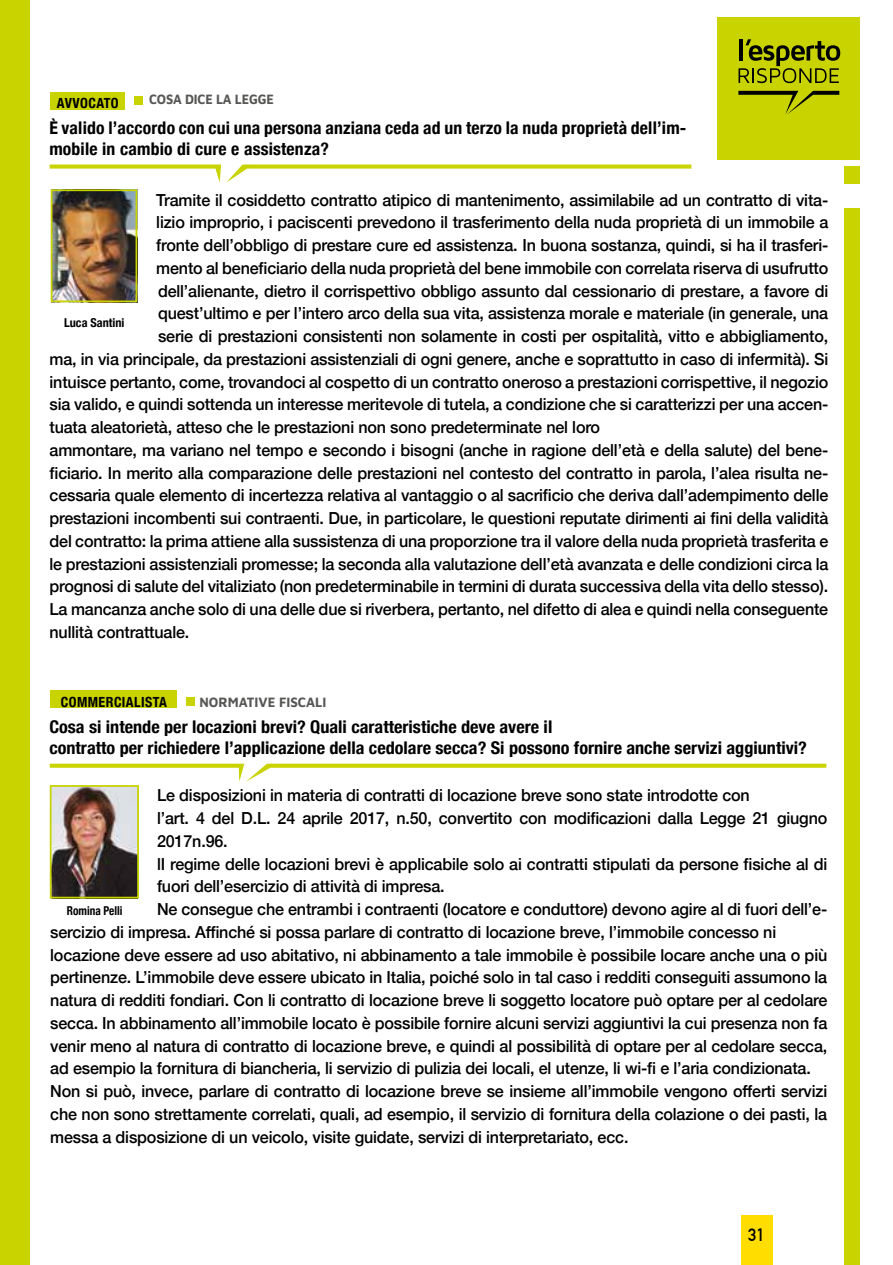
<style>
.page{position:relative;width:893px;height:1265px;background:#fff}
.page>*{position:absolute;margin:0;border:0;box-sizing:border-box;transform-origin:0 0}
.t1{font:700 condensed 17.5px/21px "Helvetica Neue";color:#000;scale:1.04 1}
.t2{font:700 condensed 17.5px/21px "Helvetica Neue";color:#000}
.t3{font:700 17.5px "DIN Alternate";color:#000}
.t4{font:500 16.62px "Helvetica Neue";letter-spacing:-.01em;color:#000}
.t5{font:700 condensed 14px "Helvetica Neue";letter-spacing:.03em;color:#000}
.t6{font:14px "Maven Pro";color:#575756;scale:.93 1}
.t7{font:14px "Maven Pro";color:#575756;scale:.9 1}
.t8{font:700 condensed 12.25px "Helvetica Neue";color:#000}
.t9{font:700 condensed 12.25px "Helvetica Neue";color:#000;scale:.92 1}
</style>
<div class="page">
<div style="left:134px;top:96px;width:9px;height:9px;background:#c8d300"></div>
<svg style="left:50px;top:165px;width:641px;height:18px"></svg>
<div style="left:717px;top:17px;width:142px;height:143px;background:#c8d300"></div>
<svg style="left:738px;top:39px;width:102px;height:44px"></svg>
<svg style="left:738px;top:91px;width:101px;height:23px"></svg>
<div style="left:844px;top:167px;width:15px;height:17px;background:#c8d300"></div>
<div style="left:50px;top:92px;width:74px;height:17px;background:#c8d300"></div>
<div style="left:0;top:0;width:30px;height:1265px;background:#c8d300"></div>
<div style="left:844px;top:208px;width:15px;height:1057px;background:#c8d300"></div>
<img style="left:54px;top:192px;width:80px;height:107px">
<div style="left:51px;top:189px;width:86px;height:113px;border:2px solid #c8d300"></div>
<div style="left:741px;top:1215px;width:31px;height:50px;background:#fd0"></div>
<svg style="left:50px;top:764px;width:776px;height:18px"></svg>
<div style="left:186px;top:697px;width:9px;height:9px;background:#c8d300"></div>
<div style="left:50px;top:690px;width:127px;height:17px;background:#c8d300"></div>
<img style="left:53px;top:788px;width:83px;height:107px">
<div style="left:50px;top:785px;width:89px;height:113px;border:2px solid #c8d300"></div>
<p class="t5" style="left:57px;top:91px;width:63px">AVVOCATO</p>
<p class="t7" style="left:149px;top:90px;width:140px">COSA DICE LA LEGGE</p>
<p class="t2" style="left:49px;top:116px;width:639px">È valido l’accordo con cui una persona anziana ceda ad un terzo la nuda proprietà dell’im&shy;mobile in cambio di cure e assistenza?</p>
<p class="t4" style="left:156px;top:186px;width:674px">Tramite il cosiddetto contratto atipico di mantenimento, assimilabile ad un contratto di vita-</p>
<p class="t4" style="left:156px;top:209px;width:674px">lizio improprio, i paciscenti prevedono il trasferimento della nuda proprietà di un immobile a</p>
<p class="t4" style="left:156px;top:232px;width:674px">fronte dell’obbligo di prestare cure ed assistenza. In buona sostanza, quindi, si ha il trasferi-</p>
<p class="t4" style="left:156px;top:255px;width:674px">mento al beneficiario della nuda proprietà del bene immobile con correlata riserva di usufrutto</p>
<p class="t4" style="left:158px;top:277px;width:672px">dell’alienante, dietro il corrispettivo obbligo assunto dal cessionario di prestare, a favore di</p>
<p class="t4" style="left:158px;top:300px;width:672px">quest’ultimo e per l’intero arco della sua vita, assistenza morale e materiale (in generale, una</p>
<p class="t4" style="left:158px;top:323px;width:672px">serie di prestazioni consistenti non solamente in costi per ospitalità, vitto e abbigliamento,</p>
<p class="t4" style="left:50px;top:346px;width:780px">ma, in via principale, da prestazioni assistenziali di ogni genere, anche e soprattutto in caso di infermità). Si</p>
<p class="t4" style="left:50px;top:368px;width:780px">intuisce pertanto, come, trovandoci al cospetto di un contratto oneroso a prestazioni corrispettive, il negozio</p>
<p class="t4" style="left:50px;top:391px;width:780px">sia valido, e quindi sottenda un interesse meritevole di tutela, a condizione che si caratterizzi per una accen-</p>
<p class="t4" style="left:50px;top:414px;width:552px">tuata aleatorietà, atteso che le prestazioni non sono predeterminate nel loro</p>
<p class="t4" style="left:50px;top:437px;width:780px">ammontare, ma variano nel tempo e secondo i bisogni (anche in ragione dell’età e della salute) del bene-</p>
<p class="t4" style="left:50px;top:459px;width:780px">ficiario. In merito alla comparazione delle prestazioni nel contesto del contratto in parola, l’alea risulta ne-</p>
<p class="t4" style="left:50px;top:482px;width:780px">cessaria quale elemento di incertezza relativa al vantaggio o al sacrificio che deriva dall’adempimento delle</p>
<p class="t4" style="left:50px;top:505px;width:780px">prestazioni incombenti sui contraenti. Due, in particolare, le questioni reputate dirimenti ai fini della validità</p>
<p class="t4" style="left:50px;top:528px;width:780px">del contratto: la prima attiene alla sussistenza di una proporzione tra il valore della nuda proprietà trasferita e</p>
<p class="t4" style="left:50px;top:550px;width:780px">le prestazioni assistenziali promesse; la seconda alla valutazione dell’età avanzata e delle condizioni circa la</p>
<p class="t4" style="left:50px;top:573px;width:780px">prognosi di salute del vitaliziato (non predeterminabile in termini di durata successiva della vita dello stesso).</p>
<p class="t4" style="left:50px;top:596px;width:780px">La mancanza anche solo di una delle due si riverbera, pertanto, nel difetto di alea e quindi nella conseguente</p>
<p class="t4" style="left:50px;top:619px;width:141px">nullità contrattuale.</p>
<p class="t8" style="left:64px;top:313px;width:62px">Luca Santini</p>
<p class="t5" style="left:61px;top:690px;width:108px">COMMERCIALISTA</p>
<p class="t6" style="left:199px;top:693px;width:138px">NORMATIVE FISCALI</p>
<p class="t1" style="left:49px;top:715px;width:730px">Cosa si intende per locazioni brevi? Quali caratteristiche deve avere il<br>contratto per richiedere l’applicazione della cedolare secca? Si possono fornire anche servizi aggiuntivi?</p>
<p class="t4" style="left:157px;top:782px;width:594px">Le disposizioni in materia di contratti di locazione breve sono state introdotte con</p>
<p class="t4" style="left:157px;top:805px;width:672px">l’art. 4 del D.L. 24 aprile 2017, n.50, convertito con modificazioni dalla Legge 21 giugno</p>
<p class="t4" style="left:157px;top:827px;width:72px">2017n.96.</p>
<p class="t4" style="left:157px;top:850px;width:672px">lI regime delle locazioni brevi è applicabile solo ai contratti stipulati da persone fisiche al di</p>
<p class="t4" style="left:157px;top:873px;width:289px">fuori dell’esercizio di attività di impresa.</p>
<p class="t4" style="left:157px;top:896px;width:672px">Ne consegue che entrambi i contraenti (locatore e conduttore) devono agire al di fuori dell’e-</p>
<p class="t4" style="left:50px;top:919px;width:727px">sercizio di impresa. Affinché si possa parlare di contratto di locazione breve, l’immobile concesso ni</p>
<p class="t4" style="left:50px;top:941px;width:778px">locazione deve essere ad uso abitativo, ni abbinamento a tale immobile è possibile locare anche una o più</p>
<p class="t4" style="left:50px;top:964px;width:778px">pertinenze. L’immobile deve essere ubicato in Italia, poiché solo in tal caso i redditi conseguiti assumono la</p>
<p class="t4" style="left:50px;top:987px;width:779px">natura di redditi fondiari. Con li contratto di locazione breve li soggetto locatore può optare per al cedolare</p>
<p class="t4" style="left:50px;top:1009px;width:779px">secca. In abbinamento all’immobile locato è possibile fornire alcuni servizi aggiuntivi la cui presenza non fa</p>
<p class="t4" style="left:50px;top:1032px;width:778px">venir meno al natura di contratto di locazione breve, e quindi al possibilità di optare per al cedolare secca,</p>
<p class="t4" style="left:50px;top:1055px;width:762px">ad esempio la fornitura di biancheria, li servizio di pulizia dei locali, el utenze, li wi-fi e l’aria condizionata.</p>
<p class="t4" style="left:50px;top:1078px;width:779px">Non si può, invece, parlare di contratto di locazione breve se insieme all’immobile vengono offerti servizi</p>
<p class="t4" style="left:50px;top:1100px;width:778px">che non sono strettamente correlati, quali, ad esempio, il servizio di fornitura della colazione o dei pasti, la</p>
<p class="t4" style="left:50px;top:1123px;width:580px">messa a disposizione di un veicolo, visite guidate, servizi di interpretariato, ecc.</p>
<p class="t9" style="left:67px;top:900px;width:62px">Romina Pelli</p>
<p class="t3" style="left:748px;top:1222px;width:18px">31</p>
</div>
